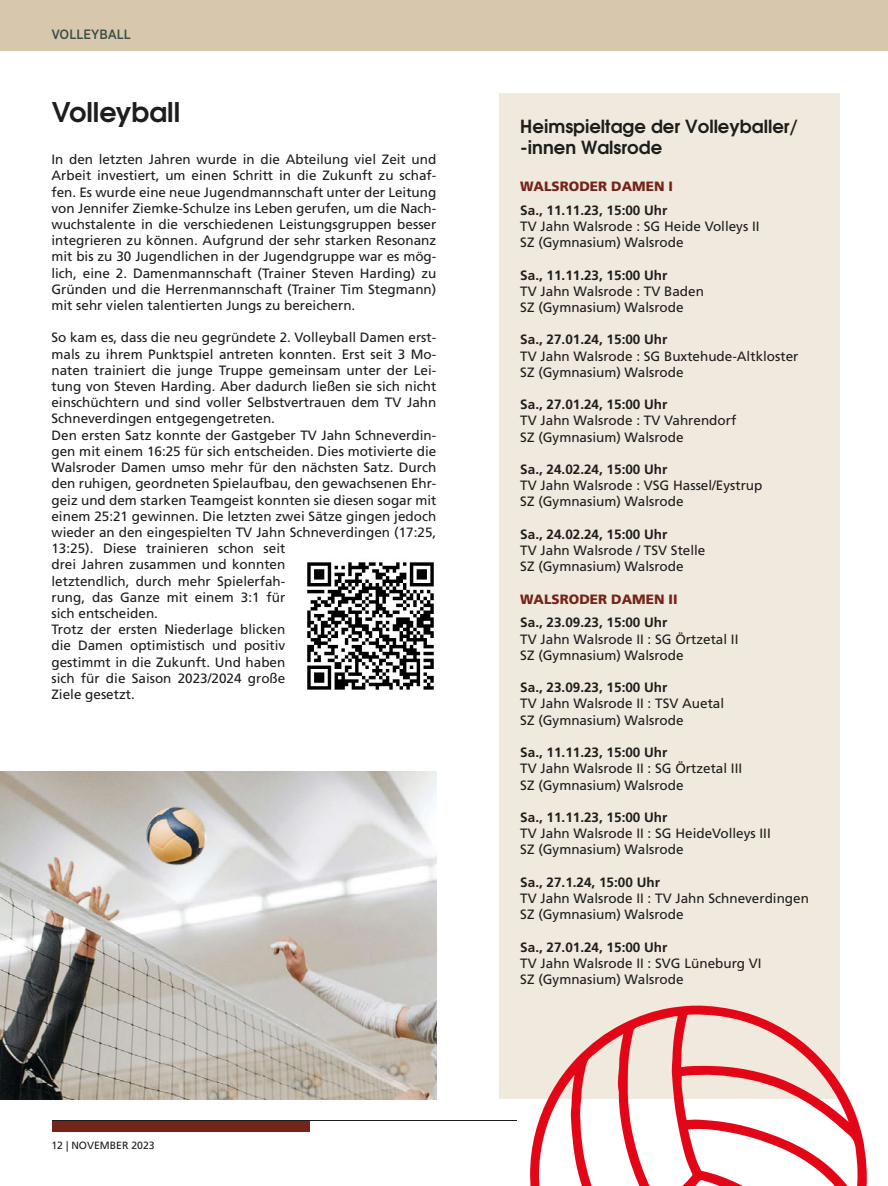
<style>
.page{position:relative;width:888px;height:1186px;background:#fff}
.page>*{position:absolute;margin:0;border:0;box-sizing:border-box;transform-origin:0 0}
.t1{font:700 27px "Te X Gyre Adventor";color:#1d1d1b}
.t2{font:700 18px/21px "Te X Gyre Adventor";color:#1d1d1b}
.t3{font:13.5px/16.2px "Frutiger LT Std";color:#1d1d1b}
.t4{font:700 13.5px "Frutiger LT Std";color:#1d1d1b}
.t5{font:900 13.5px "Frutiger LT Std";color:#75241a}
.t6{font:500 13.5px "Gotham Narrow";color:#3a4e45}
.t7{font:10.5px "Frutiger LT Std";color:#1d1d1b}
</style>
<div class="page">
<div style="left:0;top:0;width:888px;height:51px;background:#d7c8ad"></div>
<div style="left:52px;top:1120px;width:257px;height:11px;background:#75241a"></div>
<hr style="left:52px;top:1119px;width:464px;height:1px;background:#1d1d1b">
<div style="left:499px;top:93px;width:340px;height:1006px;background:#efe9de"></div>
<img style="left:307px;top:562px;width:127px;height:128px">
<img style="left:0;top:771px;width:436px;height:328px">
<svg style="left:530px;top:1005px;width:337px;height:181px"></svg>
<p class="t6" style="left:51px;top:26px;width:81px">VOLLEYBALL</p>
<h1 class="t1" style="left:52px;top:88px;width:130px">Volleyball</h1>
<p class="t3" style="left:51px;top:151px;width:386px;text-align:justify">In den letzten Jahren wurde in die Abteilung viel Zeit und Arbeit investiert, um einen Schritt in die Zukunft zu schaf&shy;fen. Es wurde eine neue Jugendmannschaft unter der Leitung von Jennifer Ziemke-Schulze ins Leben gerufen, um die Nach&shy;wuchstalente in die verschiedenen Leistungsgruppen besser integrieren zu können. Aufgrund der sehr starken Resonanz mit bis zu 30 Jugendlichen in der Jugendgruppe war es mög&shy;lich, eine 2. Damenmannschaft (Trainer Steven Harding) zu Gründen und die Herrenmannschaft (Trainer Tim Stegmann) mit sehr vielen talentierten Jungs zu bereichern.</p>
<p class="t3" style="left:51px;top:330px;width:386px">So kam es, dass die neu gegründete 2. Volleyball Damen erst&shy;mals zu ihrem Punktspiel antreten konnten. Erst seit 3 Mo&shy;naten trainiert die junge Truppe gemeinsam unter der Lei&shy;tung von Steven Harding. Aber dadurch ließen sie sich nicht einschüchtern und sind voller Selbstvertrauen dem TV Jahn Schneverdingen entgegengetreten.<br>Den ersten Satz konnte der Gastgeber TV Jahn Schneverdin&shy;gen mit einem 16:25 für sich entscheiden. Dies motivierte die Walsroder Damen umso mehr für den nächsten Satz. Durch den ruhigen, geordneten Spielaufbau, den gewachsenen Ehr&shy;geiz und dem starken Teamgeist konnten sie diesen sogar mit einem 25:21 gewinnen. Die letzten zwei Sätze gingen jedoch wieder an den eingespielten TV Jahn Schneverdingen (17:25, 13:25). Diese trainieren schon seit<br>drei Jahren zusammen und konnten<br>letztendlich, durch mehr Spielerfah-<br>rung, das Ganze mit einem 3:1 für<br>sich entscheiden.<br>Trotz der ersten Niederlage blicken<br>die Damen optimistisch und positiv<br>gestimmt in die Zukunft. Und haben<br>sich für die Saison 2023/2024 große<br>Ziele gesetzt.</p>
<p class="t7" style="left:51px;top:1139px;width:105px">12 | NOVEMBER 2023</p>
<h2 class="t2" style="left:520px;top:114px;width:279px">Heimspieltage der Volleyballer/ -innen Walsrode</h2>
<p class="t5" style="left:520px;top:178px;width:154px">WALSRODER DAMEN I</p>
<p class="t4" style="left:520px;top:202px;width:149px">Sa., 11.11.23, 15:00 Uhr</p>
<p class="t3" style="left:520px;top:218px;width:241px">TV Jahn Walsrode : SG Heide Volleys II<br>SZ (Gymnasium) Walsrode</p>
<p class="t4" style="left:520px;top:267px;width:149px">Sa., 11.11.23, 15:00 Uhr</p>
<p class="t3" style="left:520px;top:283px;width:185px">TV Jahn Walsrode : TV Baden<br>SZ (Gymnasium) Walsrode</p>
<p class="t4" style="left:520px;top:332px;width:149px">Sa., 27.01.24, 15:00 Uhr</p>
<p class="t3" style="left:520px;top:348px;width:280px">TV Jahn Walsrode : SG Buxtehude-Altkloster<br>SZ (Gymnasium) Walsrode</p>
<p class="t4" style="left:520px;top:396px;width:149px">Sa., 27.01.24, 15:00 Uhr</p>
<p class="t3" style="left:520px;top:413px;width:217px">TV Jahn Walsrode : TV Vahrendorf<br>SZ (Gymnasium) Walsrode</p>
<p class="t4" style="left:520px;top:461px;width:149px">Sa., 24.02.24, 15:00 Uhr</p>
<p class="t3" style="left:520px;top:477px;width:244px">TV Jahn Walsrode : VSG Hassel/Eystrup<br>SZ (Gymnasium) Walsrode</p>
<p class="t4" style="left:520px;top:526px;width:149px">Sa., 24.02.24, 15:00 Uhr</p>
<p class="t3" style="left:520px;top:542px;width:187px">TV Jahn Walsrode / TSV Stelle<br>SZ (Gymnasium) Walsrode</p>
<p class="t5" style="left:520px;top:591px;width:159px">WALSRODER DAMEN II</p>
<p class="t4" style="left:520px;top:614px;width:149px">Sa., 23.09.23, 15:00 Uhr</p>
<p class="t3" style="left:520px;top:631px;width:220px">TV Jahn Walsrode II : SG Örtzetal II<br>SZ (Gymnasium) Walsrode</p>
<p class="t4" style="left:520px;top:679px;width:149px">Sa., 23.09.23, 15:00 Uhr</p>
<p class="t3" style="left:520px;top:695px;width:205px">TV Jahn Walsrode II : TSV Auetal<br>SZ (Gymnasium) Walsrode</p>
<p class="t4" style="left:520px;top:744px;width:149px">Sa., 11.11.23, 15:00 Uhr</p>
<p class="t3" style="left:520px;top:760px;width:223px">TV Jahn Walsrode II : SG Örtzetal III<br>SZ (Gymnasium) Walsrode</p>
<p class="t4" style="left:520px;top:809px;width:149px">Sa., 11.11.23, 15:00 Uhr</p>
<p class="t3" style="left:520px;top:825px;width:252px">TV Jahn Walsrode II : SG HeideVolleys III<br>SZ (Gymnasium) Walsrode</p>
<p class="t4" style="left:520px;top:874px;width:141px">Sa., 27.1.24, 15:00 Uhr</p>
<p class="t3" style="left:520px;top:890px;width:290px">TV Jahn Walsrode II : TV Jahn Schneverdingen<br>SZ (Gymnasium) Walsrode</p>
<p class="t4" style="left:520px;top:938px;width:149px">Sa., 27.01.24, 15:00 Uhr</p>
<p class="t3" style="left:520px;top:955px;width:243px">TV Jahn Walsrode II : SVG Lüneburg VI<br>SZ (Gymnasium) Walsrode</p>
</div>
